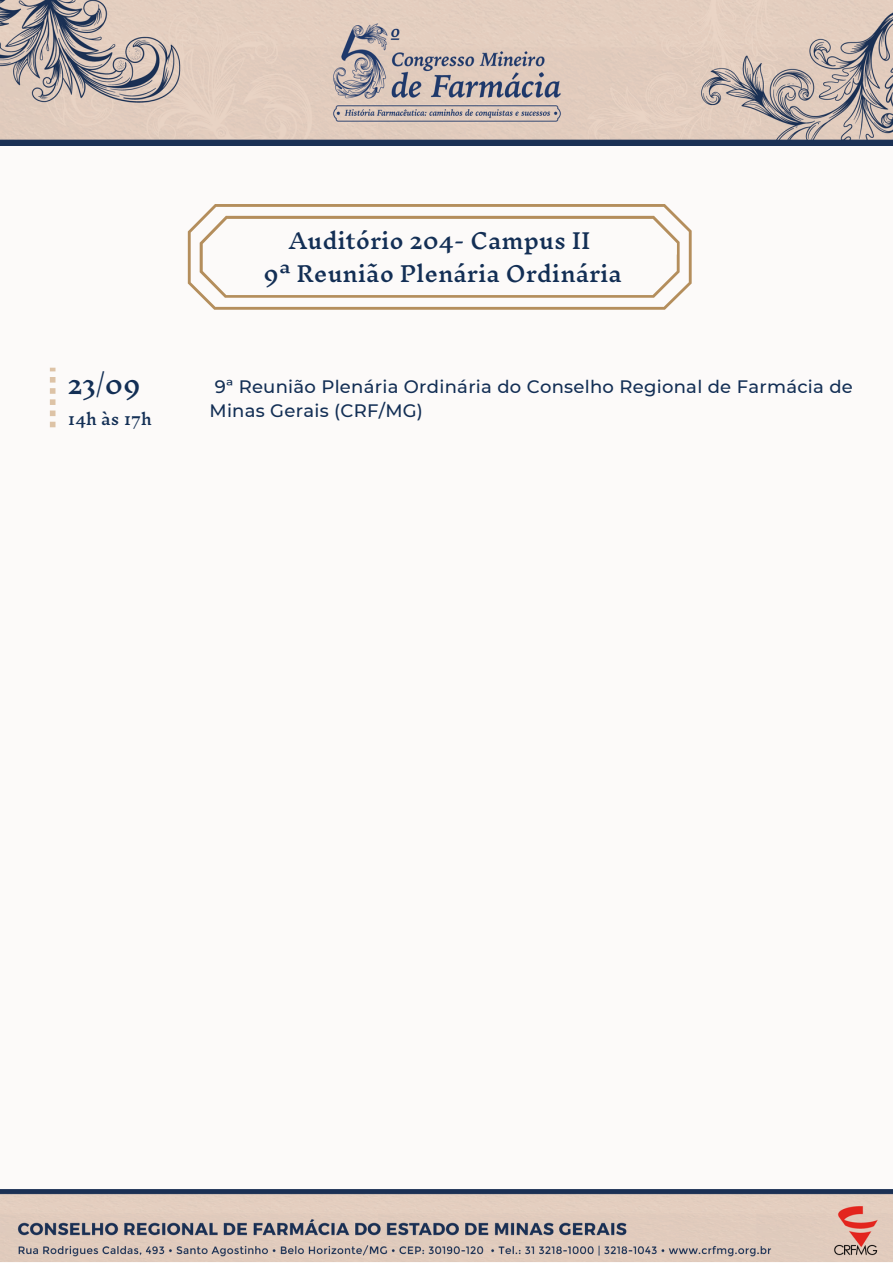
<style>
.page{position:relative;width:893px;height:1264px;background:#fff}
.page>*{position:absolute;margin:0;border:0;box-sizing:border-box;transform-origin:0 0}
.t1{font:500 24.3px "Inknut Antiqua";color:#132f55}
.t2{font:500 21.15px/32.5px "Inknut Antiqua";color:#132f55;text-align:center}
.t3{font:500 18px/24.8px "Montserrat";letter-spacing:.015em;color:#132f55}
.t4{font:500 15.3px "Inknut Antiqua";color:#132f55}
</style>
<div class="page">
<div style="left:0;top:0;width:892px;height:1262px;background:#fcfaf9"></div>
<img style="left:0;top:0;width:892px;height:145px">
<img style="left:0;top:1189px;width:892px;height:72px">
<svg style="left:50px;top:368px;width:5px;height:59px"></svg>
<svg style="left:188px;top:204px;width:503px;height:106px"></svg>
<h1 class="t1" style="left:68px;top:371px;width:75px">23/09</h1>
<p class="t4" style="left:68px;top:410px;width:86px">14h às 17h</p>
<p class="t2" style="left:263px;top:226px;width:360px">Auditório 204- Campus II<br>9ª Reunião Plenária Ordinária</p>
<p class="t3" style="left:209px;top:374px;width:644px">9ª Reunião Plenária Ordinária do Conselho Regional de Farmácia de<br>Minas Gerais (CRF/MG)</p>
</div>
